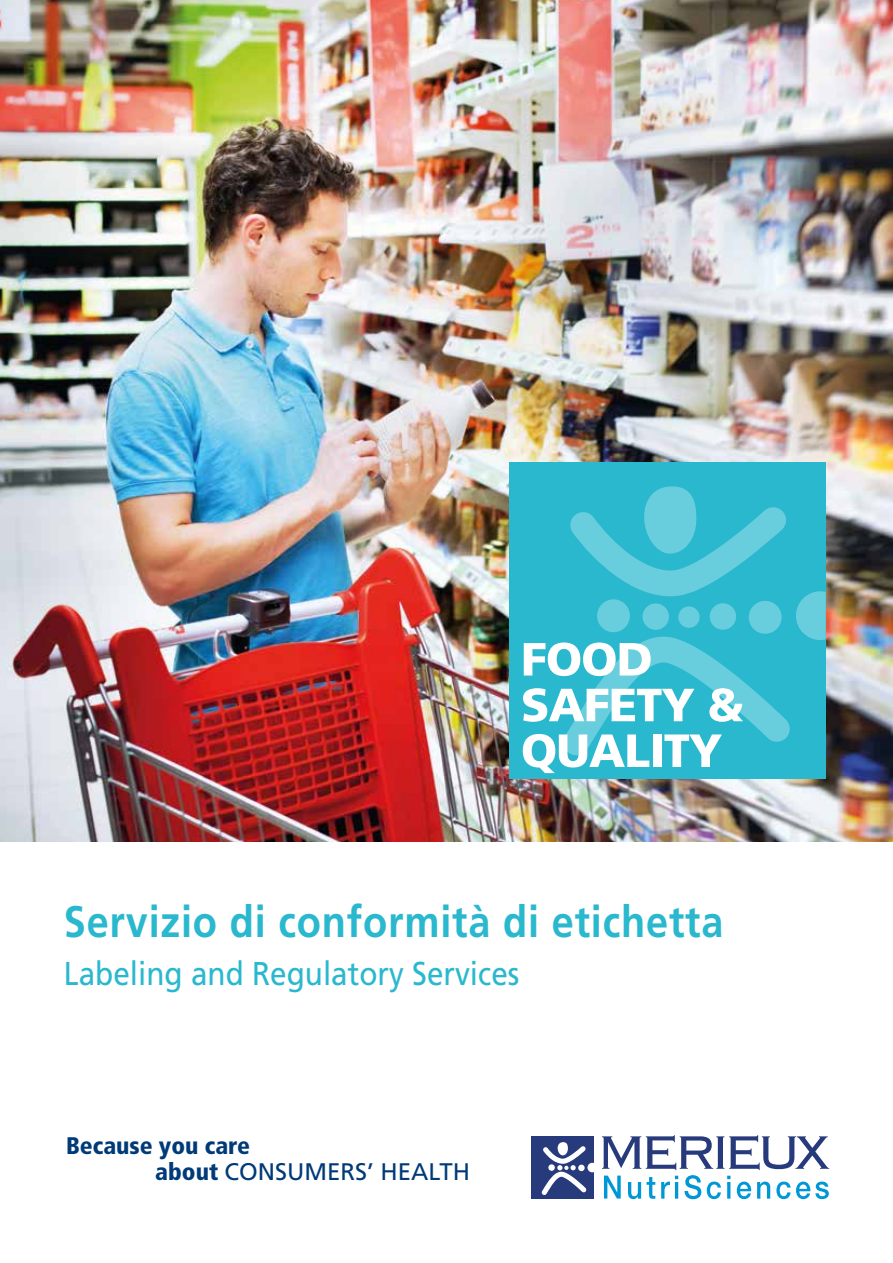
<style>
.page{position:relative;width:893px;height:1263px;background:#fff}
.page>*{position:absolute;margin:0;border:0;box-sizing:border-box;transform-origin:0 0}
.t1{font:700 44.1px "Frutiger LT Std";letter-spacing:.02em;color:#29b8ce;scale:.9 1}
.t2{font:33px "Frutiger LT Std";color:#29b8ce;scale:.9 1}
.t3{font:900 condensed 24px/26.1px "Frutiger LT Std";color:#003a78}
.s1{font-weight:400;font-stretch:normal}
</style>
<div class="page">
<div style="left:531px;top:1136px;width:63px;height:63px;background:#273a7b"></div>
<div style="left:587px;top:1163px;width:10px;height:9px;background:#fff;border-radius:50%"></div>
<svg style="left:541px;top:1142px;width:45px;height:53px"></svg>
<svg style="left:602px;top:1135px;width:227px;height:64px"></svg>
<img style="left:0;top:0;width:893px;height:842px">
<div style="left:510px;top:463px;width:316px;height:316px;background:#29b8ce"></div>
<svg style="left:523px;top:486px;width:303px;height:287px"></svg>
<h1 class="t1" style="left:64px;top:895px;width:734px">Servizio di conformità di etichetta</h1>
<h2 class="t2" style="left:64px;top:954px;width:508px">Labeling and Regulatory Services</h2>
<p class="t3" style="left:155px;top:1133px;width:316px;text-indent:-89px">Because you care<br>about <span class="s1">CONSUMERS’ HEALTH</span></p>
</div>
